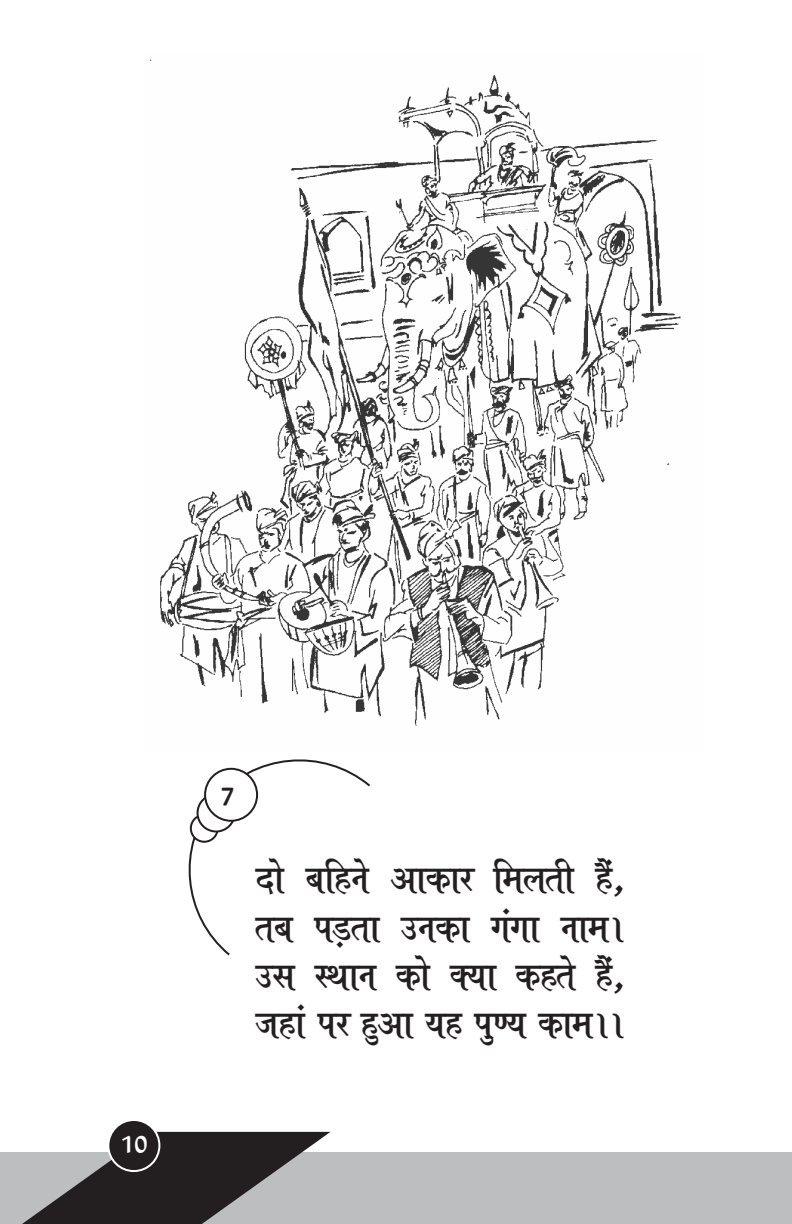
<style>
.page{position:relative;width:792px;height:1224px;background:#fff}
.page>*{position:absolute;margin:0;border:0;box-sizing:border-box;transform-origin:0 0}
.t1{font:700 44px/48.2px "AA Tripti";color:#231f20;text-align:justify}
.t2{font:700 36px "AA Tripti";color:#231f20}
.t3{font:700 32px "AA Text";color:#fff}
</style>
<div class="page">
<img style="left:150px;top:59px;width:531px;height:667px">
<svg style="left:188px;top:759px;width:182px;height:197px"></svg>
<svg style="left:190px;top:814px;width:29px;height:29px"></svg>
<svg style="left:197px;top:793px;width:39px;height:40px"></svg>
<div style="left:204px;top:768px;width:54px;height:54px;background:#fff;border:2px solid #231f20;border-radius:50%"></div>
<div style="left:0;top:1152px;width:792px;height:72px;background:#bcbec0"></div>
<svg style="left:22px;top:1132px;width:308px;height:92px"></svg>
<div style="left:107px;top:1119px;width:53px;height:53px;background:#231f20;border:2px solid #fff;border-radius:50%"></div>
<p class="t3" style="left:120px;top:1123px;width:30px">10</p>
<p class="t2" style="left:221px;top:782px;width:14px">7</p>
<p class="t1" style="left:256px;top:860px;width:370px">nks cfgus vkdkj feyrh gSa] rc iM+rk mudk xaxk ukeA ml LFkku dks D;k dgrs gSa] tgka ij gqvk ;g iq.; dkeAA</p>
</div>
